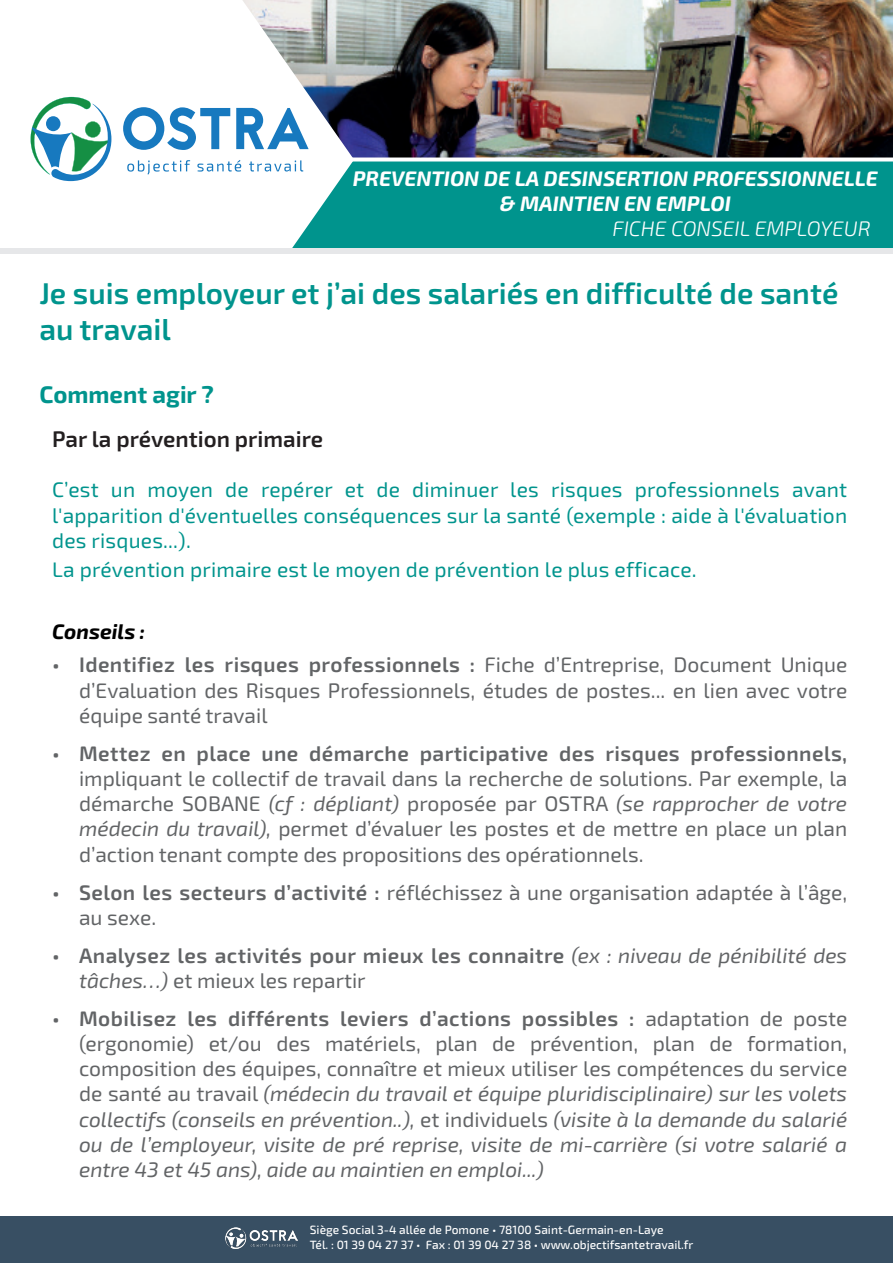
<style>
.page{position:relative;width:893px;height:1263px;background:#fff}
.page>*{position:absolute;margin:0;border:0;box-sizing:border-box;transform-origin:0 0}
.t1{font:600 30px/36px "Exo 2";color:#00948d}
.t2{font:700 24px "Exo 2";color:#00948d}
.t3{font:600 22.5px "Exo 2";color:#231f20}
.t4{font:21px/25.2px "Exo 2";color:#626466;text-align:justify}
.t5{font:italic 21px/25.2px "Exo 2";color:#626466;text-align:justify}
.t6{font:21px/25.2px "Exo 2";letter-spacing:.01em;color:#00948d;text-align:justify}
.t7{font:600 21px/25.2px "Exo 2";letter-spacing:.02em;color:#626466}
.t8{font:italic 700 21px "Exo 2";color:#fff}
.t9{font:italic 300 21px "Exo 2";color:#fff}
.t10{font:italic 700 21px "Exo 2";color:#000}
.t11{font:500 12px/14.4px "Exo 2";color:#fff}
.s1{font-weight:600}
.s2{font-style:italic}
.s3{font-weight:400;font-style:italic}
.s4{font-weight:400}
.s5{font-weight:600;font-style:normal}
.s6{font-style:normal}
</style>
<div class="page">
<img style="left:466px;top:0;width:427px;height:157px">
<div style="left:17px;top:159px;width:876px;height:89px;background:#00948d"></div>
<svg style="left:466px;top:157px;width:427px;height:4px"></svg>
<svg style="left:0;top:0;width:466px;height:254px"></svg>
<svg style="left:31px;top:97px;width:80px;height:84px"></svg>
<div style="left:46px;top:116px;width:14px;height:15px;background:#1779bf;border-radius:50%"></div>
<svg style="left:127px;top:160px;width:63px;height:15px"></svg>
<svg style="left:197px;top:160px;width:44px;height:12px"></svg>
<svg style="left:249px;top:160px;width:54px;height:12px"></svg>
<svg style="left:123px;top:107px;width:107px;height:43px"></svg>
<svg style="left:236px;top:108px;width:73px;height:41px"></svg>
<div style="left:0;top:248px;width:893px;height:5px;background:#e6e7e9"></div>
<div style="left:0;top:1217px;width:893px;height:46px;background:#384f63"></div>
<img style="left:225px;top:1227px;width:73px;height:21px">
<p class="t8" style="left:353px;top:166px;width:527px">PREVENTION DE LA DESINSERTION PROFESSIONNELLE</p>
<p class="t8" style="left:500px;top:191px;width:233px">&amp; MAINTIEN EN EMPLOI</p>
<p class="t9" style="left:612px;top:217px;width:260px">FICHE CONSEIL EMPLOYEUR</p>
<p class="t1" style="left:39px;top:276px;width:801px">Je suis employeur et j’ai des salariés en difficulté de santé au travail</p>
<p class="t2" style="left:39px;top:380px;width:176px">Comment agir ?</p>
<p class="t3" style="left:52px;top:426px;width:273px">Par la prévention primaire</p>
<p class="t6" style="left:52px;top:478px;width:797px">C’est un moyen de repérer et de diminuer les risques professionnels avant l'apparition d'éventuelles conséquences sur la santé (exemple : aide à l'évaluation des risques...).</p>
<p class="t6" style="left:52px;top:558px;width:646px">La prévention primaire est le moyen de prévention le plus efficace.</p>
<p class="t10" style="left:52px;top:619px;width:95px">Conseils :</p>
<p class="t4" style="left:79px;top:653px;width:770px;text-indent:-27px"><span class="s1">• Identifiez les risques professionnels :</span> Fiche d’Entreprise, Document Unique d’Evaluation des Risques Professionnels, études de postes... en lien avec votre équipe santé travail</p>
<p class="t4" style="left:79px;top:741px;width:770px;text-indent:-27px"><span class="s1">• Mettez en place une démarche participative des risques professionnels, </span>impliquant le collectif de travail dans la recherche de solutions. Par exemple, la démarche SOBANE <span class="s2">(cf : dépliant)</span> proposée par OSTRA <span class="s2">(se rapprocher de votre médecin du travail),</span> permet d’évaluer les postes et de mettre en place un plan d’action tenant compte des propositions des opérationnels.</p>
<p class="t4" style="left:79px;top:880px;width:770px;text-indent:-27px"><span class="s1">• Selon les secteurs d’activité :</span> réfléchissez à une organisation adaptée à l’âge, au sexe.</p>
<p class="t7" style="left:79px;top:943px;width:770px;text-indent:-27px">• Analysez les activités pour mieux les connaitre <span class="s3">(ex : niveau de pénibilité des tâches…)</span> <span class="s4">et mieux les repartir</span></p>
<p class="t5" style="left:79px;top:1006px;width:770px;text-indent:-27px"><span class="s5">• Mobilisez les différents leviers d’actions possibles :</span> <span class="s6">adaptation de poste (ergonomie) et/ou des matériels, plan de prévention, plan de formation, composition des équipes, connaître et mieux utiliser les compétences du service de santé au travail</span> (médecin du travail et équipe pluridisciplinaire) sur les volets collectifs (conseils en prévention..), <span class="s6">et individuels</span> (visite à la demande du salarié ou de l’employeur, visite de pré reprise, visite de mi-carrière (si votre salarié a entre 43 et 45 ans), aide au maintien en emploi...)</p>
<p class="t11" style="left:310px;top:1223px;width:385px">Siège Social 3-4 allée de Pomone • 78100 Saint-Germain-en-Laye<br>Tél. : 01 39 04 27 37 • Fax : 01 39 04 27 38 • www.objectifsantetravail.fr</p>
</div>
